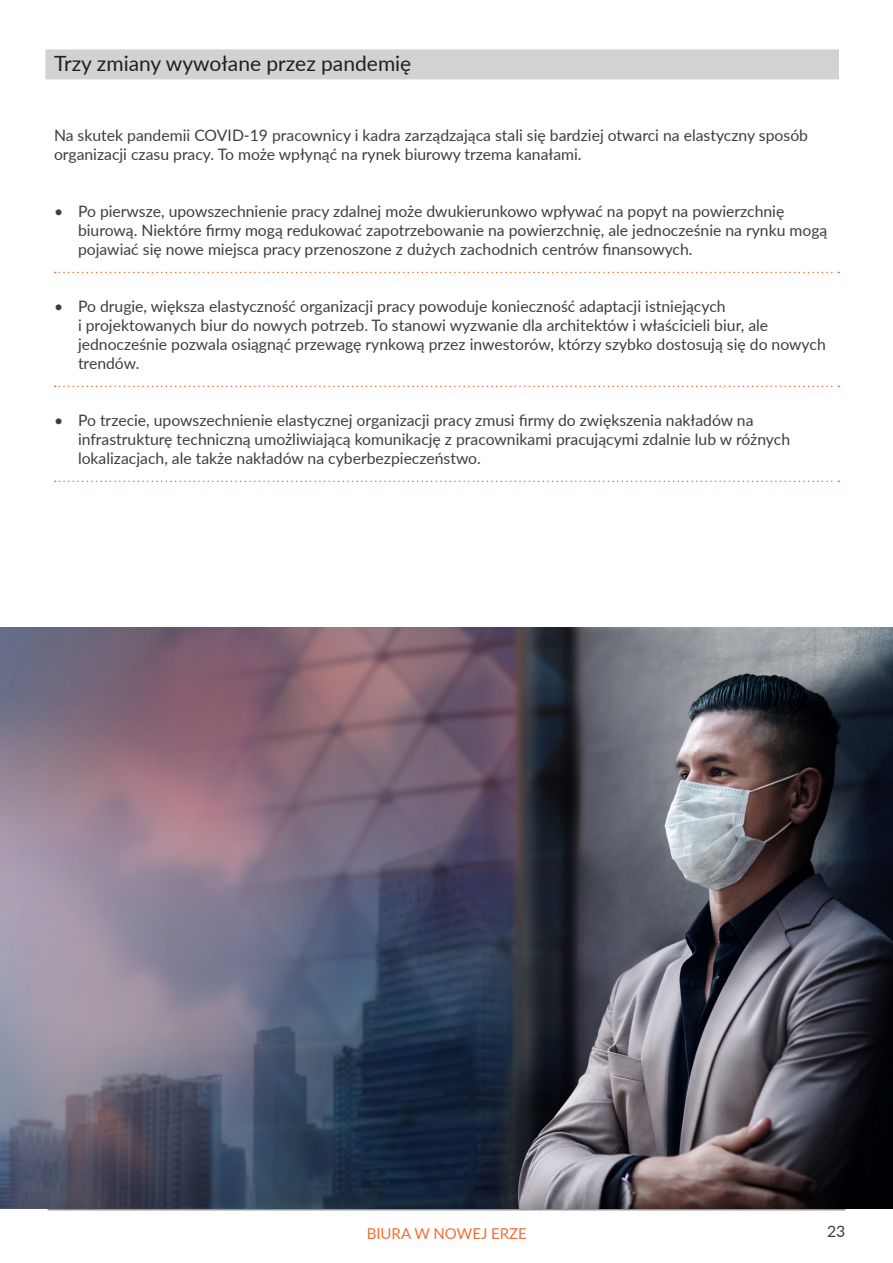
<style>
.page{position:relative;width:893px;height:1263px;background:#fff}
.page>*{position:absolute;margin:0;border:0;box-sizing:border-box;transform-origin:0 0}
.podtytul{font:21px "Lato";color:#231f20}
.t1{font:15.75px/18.9px "Lato";color:#3e3e3f}
.pagina{font:15px "Lato";color:#f26e32}
</style>
<div class="page">
<div style="left:45px;top:49px;width:794px;height:30px;background:#d1d2d4"></div>
<svg style="left:55px;top:272px;width:784px;height:1px"></svg>
<svg style="left:55px;top:386px;width:784px;height:1px"></svg>
<svg style="left:55px;top:481px;width:784px;height:1px"></svg>
<img style="left:0;top:627px;width:893px;height:582px">
<hr style="left:48px;top:1209px;width:797px;height:1px;background:#939598">
<p class="podtytul" style="left:54px;top:48px;width:359px">Trzy zmiany wywołane przez pandemię</p>
<p class="t1" style="left:54px;top:125px;width:756px">Na skutek pandemii COVID-19 pracownicy i kadra zarządzająca stali się bardziej otwarci na elastyczny sposób organizacji czasu pracy. To może wpłynąć na rynek biurowy trzema kanałami.</p>
<p class="t1" style="left:78px;top:201px;width:751px;text-indent:-24px">• Po pierwsze, upowszechnienie pracy zdalnej może dwukierunkowo wpływać na popyt na powierzchnię biurową. Niektóre firmy mogą redukować zapotrzebowanie na powierzchnię, ale jednocześnie na rynku mogą pojawiać się nowe miejsca pracy przenoszone z dużych zachodnich centrów finansowych.</p>
<p class="t1" style="left:78px;top:296px;width:749px;text-indent:-24px">• Po drugie, większa elastyczność organizacji pracy powoduje konieczność adaptacji istniejących<br>i projektowanych biur do nowych potrzeb. To stanowi wyzwanie dla architektów i właścicieli biur, ale jednocześnie pozwala osiągnąć przewagę rynkową przez inwestorów, którzy szybko dostosują się do nowych trendów.</p>
<p class="t1" style="left:78px;top:410px;width:714px;text-indent:-24px">• Po trzecie, upowszechnienie elastycznej organizacji pracy zmusi firmy do zwiększenia nakładów na infrastrukturę techniczną umożliwiającą komunikację z pracownikami pracującymi zdalnie lub w różnych lokalizacjach, ale także nakładów na cyberbezpieczeństwo.</p>
<p class="pagina" style="left:367px;top:1223px;width:162px">BIURA W NOWEJ ERZE</p>
<p class="t1" style="left:827px;top:1221px;width:20px">23</p>
</div>
